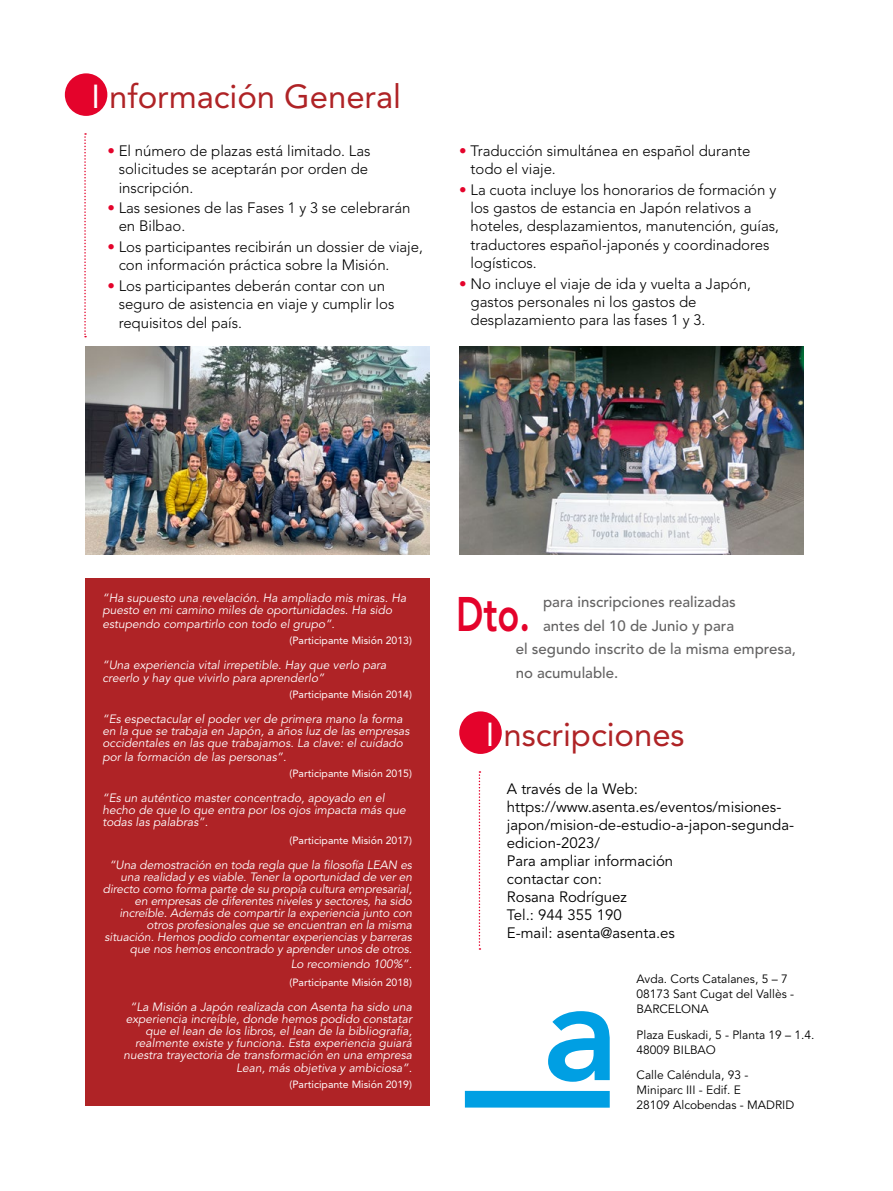
<style>
.page{position:relative;width:893px;height:1191px;background:#fff}
.page>*{position:absolute;margin:0;border:0;box-sizing:border-box;transform-origin:0 0}
.t1{font:800 48px "Avenir LT Std";color:#e4032b;scale:.75 1}
.t2{font:33px "Avenir LT Std";letter-spacing:-.005em;color:#af2326}
.t3{font:300 15px/18.3px "Avenir LT Std";letter-spacing:-.005em;color:#000}
.t4{font:15px/18px "Avenir LT Std";color:#000}
.t5{font:500 15px "Avenir LT Std";color:#646363}
.t6{font:italic 12px/12px "Avenir LT Std";color:#fff}
.t7{font:12px/15px "Avenir LT Std";color:#000}
.t8{font:10.5px "Avenir LT Std";color:#fff}
.s1{color:#fff}
.s2{color:#e4032b}
</style>
<div class="page">
<img style="left:459px;top:346px;width:345px;height:208px">
<div style="left:85px;top:578px;width:344px;height:528px;background:#af2326"></div>
<div style="left:65px;top:73px;width:42px;height:43px;background:#e4032b;border-radius:50%"></div>
<svg style="left:84px;top:133px;width:2px;height:204px"></svg>
<div style="left:459px;top:711px;width:43px;height:43px;background:#e4032b;border-radius:50%"></div>
<svg style="left:479px;top:771px;width:1px;height:178px"></svg>
<svg style="left:548px;top:1011px;width:62px;height:70px"></svg>
<div style="left:465px;top:1090px;width:145px;height:17px;background:#009fe3"></div>
<img style="left:85px;top:346px;width:344px;height:208px">
<h2 class="t2" style="left:91px;top:77px;width:311px"><span class="s1">I</span> nformación General</h2>
<p class="t3" style="left:119px;top:141px;width:253px;text-indent:-11px"><span class="s2">•</span> El número de plazas está limitado. Las solicitudes se aceptarán por orden de inscripción.</p>
<p class="t3" style="left:119px;top:199px;width:293px;text-indent:-11px"><span class="s2">•</span> Las sesiones de las Fases 1 y 3 se celebrarán en Bilbao.</p>
<p class="t3" style="left:119px;top:238px;width:306px;text-indent:-11px"><span class="s2">•</span> Los participantes recibirán un dossier de viaje, con información práctica sobre la Misión.</p>
<p class="t3" style="left:119px;top:276px;width:277px;text-indent:-11px"><span class="s2">•</span> Los participantes deberán contar con un seguro de asistencia en viaje y cumplir los requisitos del país.</p>
<p class="t3" style="left:471px;top:141px;width:281px;text-indent:-11px"><span class="s2">•</span> Traducción simultánea en español durante todo el viaje.</p>
<p class="t3" style="left:471px;top:180px;width:310px;text-indent:-11px"><span class="s2">•</span> La cuota incluye los honorarios de formación y los gastos de estancia en Japón relativos a hoteles, desplazamientos, manutención, guías, traductores español-japonés y coordinadores logísticos.</p>
<p class="t3" style="left:471px;top:274px;width:282px;text-indent:-11px"><span class="s2">•</span> No incluye el viaje de ida y vuelta a Japón, gastos personales ni los gastos de desplazamiento para las fases 1 y 3.</p>
<p class="t6" style="left:102px;top:592px;width:305px">“Ha supuesto una revelación. Ha ampliado mis miras. Ha puesto en mi camino miles de oportunidades. Ha sido</p>
<p class="t6" style="left:102px;top:618px;width:234px">estupendo compartirlo con todo el grupo”.</p>
<p class="t8" style="left:289px;top:634px;width:124px">(Participante Misión 2013)</p>
<p class="t6" style="left:102px;top:658px;width:285px;line-height:13.5px">“Una experiencia vital irrepetible. Hay que verlo para creerlo y hay que vivirlo para aprenderlo”</p>
<p class="t8" style="left:289px;top:688px;width:124px">(Participante Misión 2014)</p>
<p class="t6" style="left:102px;top:713px;width:308px">“Es espectacular el poder ver de primera mano la forma en la que se trabaja en Japón, a años luz de las empresas occidentales en las que trabajamos. La clave: el cuidado</p>
<p class="t6" style="left:102px;top:751px;width:186px">por la formación de las personas”.</p>
<p class="t8" style="left:289px;top:767px;width:124px">(Participante Misión 2015)</p>
<p class="t6" style="left:102px;top:792px;width:305px">“Es un auténtico master concentrado, apoyado en el hecho de que lo que entra por los ojos impacta más que todas las palabras”.</p>
<p class="t8" style="left:289px;top:834px;width:124px">(Participante Misión 2017)</p>
<p class="t6" style="left:103px;top:859px;width:311px;text-align:right">“Una demostración en toda regla que la filosofía LEAN es una realidad y es viable. Tener la oportunidad de ver en directo como forma parte de su propia cultura empresarial, en empresas de diferentes niveles y sectores, ha sido increíble. Además de compartir la experiencia junto con otros profesionales que se encuentran en la misma situación. Hemos podido comentar experiencias y barreras que nos hemos encontrado y aprender unos de otros.</p>
<p class="t6" style="left:291px;top:957px;width:123px">Lo recomiendo 100%”.</p>
<p class="t8" style="left:289px;top:976px;width:124px">(Participante Misión 2018)</p>
<p class="t6" style="left:123px;top:1001px;width:290px;text-align:right">“La Misión a Japón realizada con Asenta ha sido una experiencia increíble, donde hemos podido constatar que el lean de los libros, el lean de la bibliografía, realmente existe y funciona. Esta experiencia guiará nuestra trayectoria de transformación en una empresa</p>
<p class="t6" style="left:236px;top:1062px;width:177px">Lean, más objetiva y ambiciosa”.</p>
<p class="t8" style="left:289px;top:1078px;width:124px">(Participante Misión 2019)</p>
<p class="t5" style="left:543px;top:593px;width:194px">para inscripciones realizadas</p>
<p class="t5" style="left:543px;top:616px;width:193px">antes del 10 de Junio y para</p>
<p class="t5" style="left:516px;top:640px;width:282px">el segundo inscrito de la misma empresa,</p>
<p class="t5" style="left:516px;top:664px;width:104px">no acumulable.</p>
<h1 class="t1" style="left:456px;top:585px;width:100px">Dto.</h1>
<h2 class="t2" style="left:486px;top:715px;width:200px"><span class="s1">I</span> nscripciones</h2>
<p class="t4" style="left:507px;top:780px;width:289px">A través de la Web: https://www.asenta.es/eventos/misiones&shy;japon/mision-de-estudio-a-japon-segunda&shy;edicion-2023/<br>Para ampliar información<br>contactar con:<br>Rosana Rodríguez<br>Tel.: 944 355 190<br>E-mail: asenta@asenta.es</p>
<p class="t7" style="left:637px;top:971px;width:159px">Avda. Corts Catalanes, 5 – 7<br>08173 Sant Cugat del Vallès -<br>BARCELONA</p>
<p class="t7" style="left:637px;top:1027px;width:180px">Plaza Euskadi, 5 - Planta 19 – 1.4.<br>48009 BILBAO</p>
<p class="t7" style="left:637px;top:1068px;width:159px">Calle Caléndula, 93 -<br>Miniparc III - Edif. E<br>28109 Alcobendas - MADRID</p>
</div>
